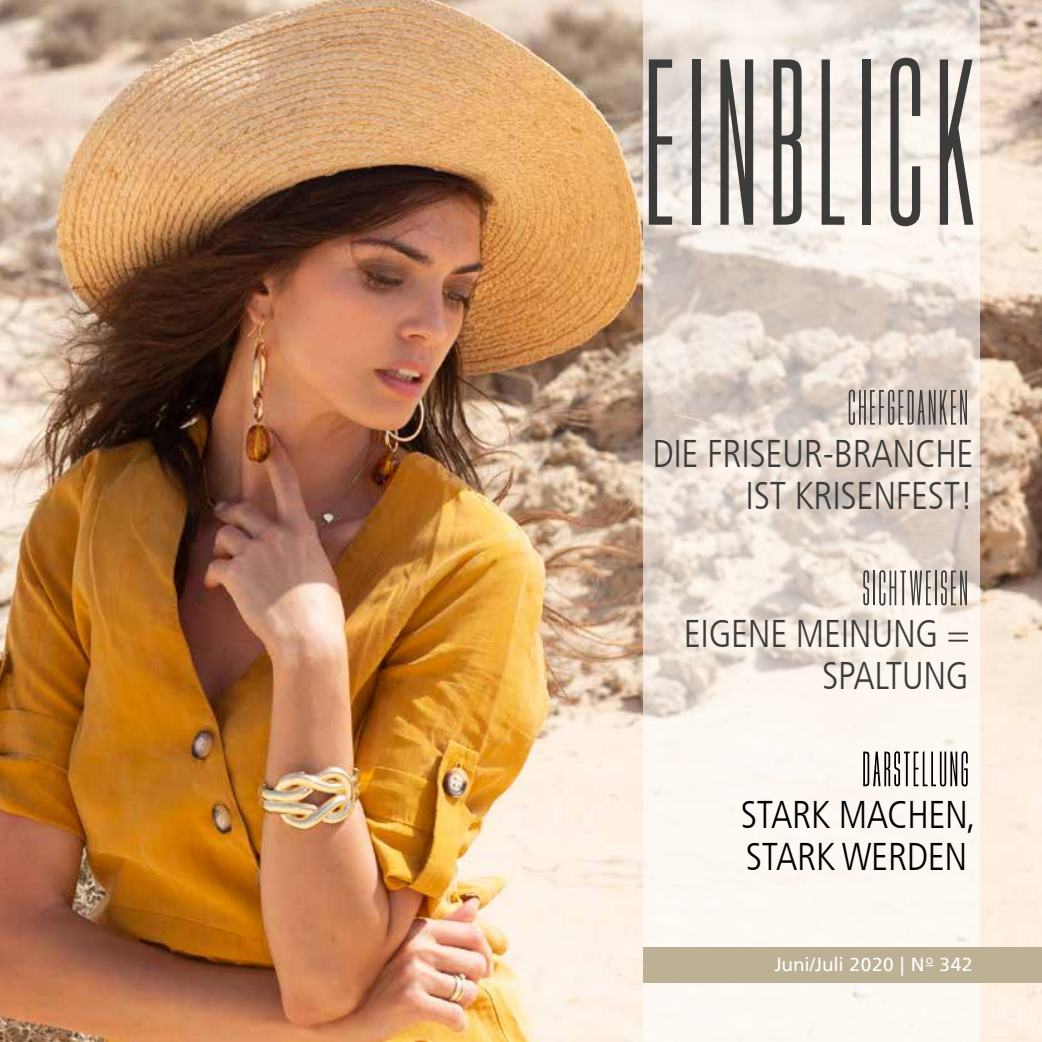
<style>
.page{position:relative;width:1042px;height:1042px;background:#fff}
.page>*{position:absolute;margin:0;border:0;box-sizing:border-box;transform-origin:0 0}
.t1{font:250.42px "Bee Two";letter-spacing:.04em;color:#3c3c3b}
.t2{font:52.5px "Bee Two";letter-spacing:.04em;color:#3c3c3b}
.t3{font:52.5px "Bee Two";letter-spacing:.04em;color:#000}
.t4{font:300 condensed 38.5px/42px "Frutiger LT";letter-spacing:-.01em;color:#3c3c3b;text-align:right}
.t5{font:300 condensed 38.5px/42px "Frutiger LT";letter-spacing:-.01em;color:#000}
.t6{font:18.9px "Frutiger LT";letter-spacing:-.01em;color:#fff}
</style>
<div class="page">
<img style="left:0;top:0;width:1042px;height:1042px">
<svg style="left:644px;top:0;width:336px;height:1042px"></svg>
<div style="left:644px;top:946px;width:398px;height:36px;background:#bdb195"></div>
<h1 class="t1" style="left:644px;top:12px;width:336px">EINBLICK</h1>
<h2 class="t2" style="left:847px;top:380px;width:122px">CHEFGEDANKEN</h2>
<p class="t4" style="left:652px;top:433px;width:322px">DIE FRISEUR-BRANCHE<br>IST KRISENFEST!</p>
<h2 class="t2" style="left:862px;top:560px;width:107px">SICHTWEISEN</h2>
<p class="t4" style="left:684px;top:613px;width:288px">EIGENE MEINUNG =<br>SPALTUNG</p>
<h2 class="t3" style="left:862px;top:741px;width:108px">DARSTELLUNG</h2>
<p class="t5" style="left:741px;top:794px;width:236px">STARK MACHEN,<br>STARK WERDEN</p>
<p class="t6" style="left:774px;top:953px;width:200px">Juni/Juli 2020 | N<sup>o</sup> 342</p>
</div>
